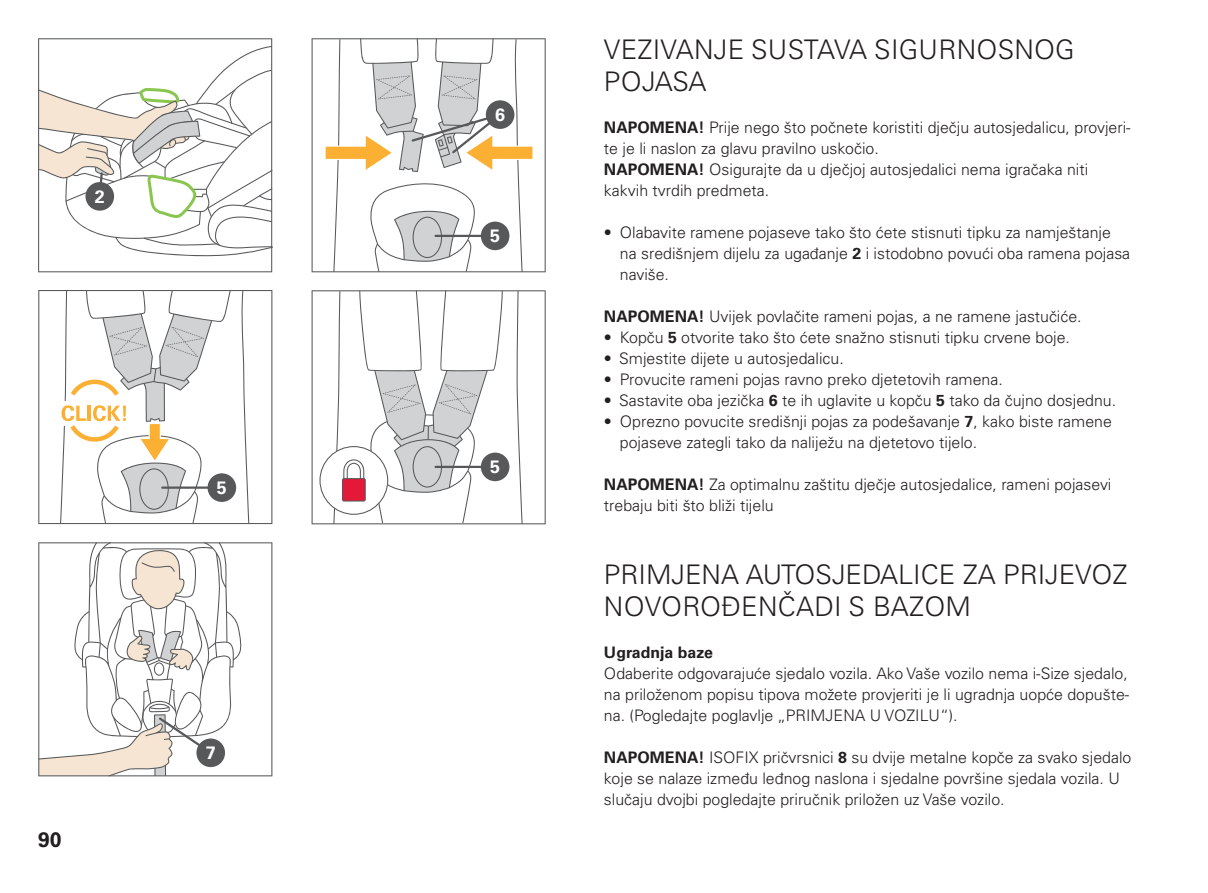
<style>
.page{position:relative;width:1208px;height:893px;background:#fff}
.page>*{position:absolute;margin:0;border:0;box-sizing:border-box;transform-origin:0 0}
.t1{font:300 27px/31.5px "Univers LT Pro 45";color:#231f20}
.t2{font:700 21px "Univers LT Pro 65";color:#231f20}
.t3{font:700 18px "Univers LT Pro 65";color:#fff}
.t4{font:300 15.9px/21px "Univers LT Pro 45";color:#231f20}
.t5{font:700 15.9px "Univers LT Pro 65";color:#231f20}
.s1{font-family:"Univers LT Pro 65";font-weight:700}
</style>
<div class="page">
<svg style="left:38px;top:38px;width:234px;height:234px"></svg>
<svg style="left:38px;top:46px;width:234px;height:211px"></svg>
<div style="left:85px;top:182px;width:29px;height:29px;background:#57585a;border-radius:50%"></div>
<svg style="left:311px;top:290px;width:235px;height:234px"></svg>
<hr style="left:435px;top:466px;width:60px;height:2px;background:#57585a">
<div style="left:481px;top:453px;width:28px;height:28px;background:#57585a;border-radius:50%"></div>
<svg style="left:311px;top:38px;width:235px;height:234px"></svg>
<svg style="left:324px;top:38px;width:209px;height:234px"></svg>
<div style="left:486px;top:100px;width:28px;height:29px;background:#57585a;border-radius:50%"></div>
<svg style="left:38px;top:290px;width:234px;height:234px"></svg>
<hr style="left:162px;top:486px;width:60px;height:3px;background:#57585a">
<div style="left:207px;top:473px;width:29px;height:29px;background:#57585a;border-radius:50%"></div>
<svg style="left:243px;top:542px;width:29px;height:234px"></svg>
<svg style="left:38px;top:542px;width:205px;height:234px"></svg>
<div style="left:196px;top:738px;width:29px;height:29px;background:#57585a;border-radius:50%"></div>
<p class="t3" style="left:95px;top:184px;width:11px">2</p>
<h2 class="t2" style="left:38px;top:825px;width:25px">90</h2>
<p class="t3" style="left:217px;top:475px;width:11px">5</p>
<p class="t3" style="left:206px;top:740px;width:11px">7</p>
<p class="t3" style="left:495px;top:102px;width:11px">6</p>
<p class="t3" style="left:490px;top:223px;width:11px">5</p>
<p class="t3" style="left:490px;top:454px;width:11px">5</p>
<h1 class="t1" style="left:604px;top:34px;width:472px">VEZIVANJE SUSTAVA SIGURNOSNOG<br>POJASA</h1>
<p class="t4" style="left:604px;top:117px;width:528px"><span class="s1">NAPOMENA!</span> Prije nego što počnete koristiti dječju autosjedalicu, provjeri&shy;te je li naslon za glavu pravilno uskočio.<br><span class="s1">NAPOMENA!</span> Osigurajte da u dječjoj autosjedalici nema igračaka niti kakvih tvrdih predmeta.</p>
<p class="t4" style="left:620px;top:222px;width:512px;text-indent:-16px">• Olabavite ramene pojaseve tako što ćete stisnuti tipku za namještanje na središnjem dijelu za ugađanje <span class="s1">2</span> i istodobno povući oba ramena pojasa naviše.</p>
<p class="t4" style="left:604px;top:306px;width:479px"><span class="s1">NAPOMENA!</span> Uvijek povlačite rameni pojas, a ne ramene jastučiće.</p>
<p class="t4" style="left:604px;top:327px;width:467px">• Kopču <span class="s1">5</span> otvorite tako što ćete snažno stisnuti tipku crvene boje.</p>
<p class="t4" style="left:604px;top:348px;width:241px">• Smjestite dijete u autosjedalicu.</p>
<p class="t4" style="left:604px;top:369px;width:400px">• Provucite rameni pojas ravno preko djetetovih ramena.</p>
<p class="t4" style="left:604px;top:390px;width:514px">• Sastavite oba jezička <span class="s1">6</span> te ih uglavite u kopču <span class="s1">5</span> tako da čujno dosjednu.</p>
<p class="t4" style="left:620px;top:411px;width:493px;text-indent:-16px">• Oprezno povucite središnji pojas za podešavanje <span class="s1">7</span>, kako biste ramene pojaseve zategli tako da naliježu na djetetovo tijelo.</p>
<p class="t4" style="left:604px;top:474px;width:509px"><span class="s1">NAPOMENA!</span> Za optimalnu zaštitu dječje autosjedalice, rameni pojasevi trebaju biti što bliži tijelu</p>
<h1 class="t1" style="left:604px;top:559px;width:525px">PRIMJENA AUTOSJEDALICE ZA PRIJEVOZ<br>NOVOROĐENČADI S BAZOM</h1>
<p class="t5" style="left:604px;top:641px;width:110px">Ugradnja baze</p>
<p class="t4" style="left:604px;top:663px;width:527px;text-align:justify">Odaberite odgovarajuće sjedalo vozila. Ako Vaše vozilo nema i-Size sjedalo, na priloženom popisu tipova možete provjeriti je li ugradnja uopće dopušte&shy;na. (Pogledajte poglavlje „PRIMJENA U VOZILU“).</p>
<p class="t4" style="left:604px;top:747px;width:529px"><span class="s1">NAPOMENA!</span> ISOFIX pričvrsnici <span class="s1">8</span> su dvije metalne kopče za svako sjedalo koje se nalaze između leđnog naslona i sjedalne površine sjedala vozila. U slučaju dvojbi pogledajte priručnik priložen uz Vaše vozilo.</p>
</div>
